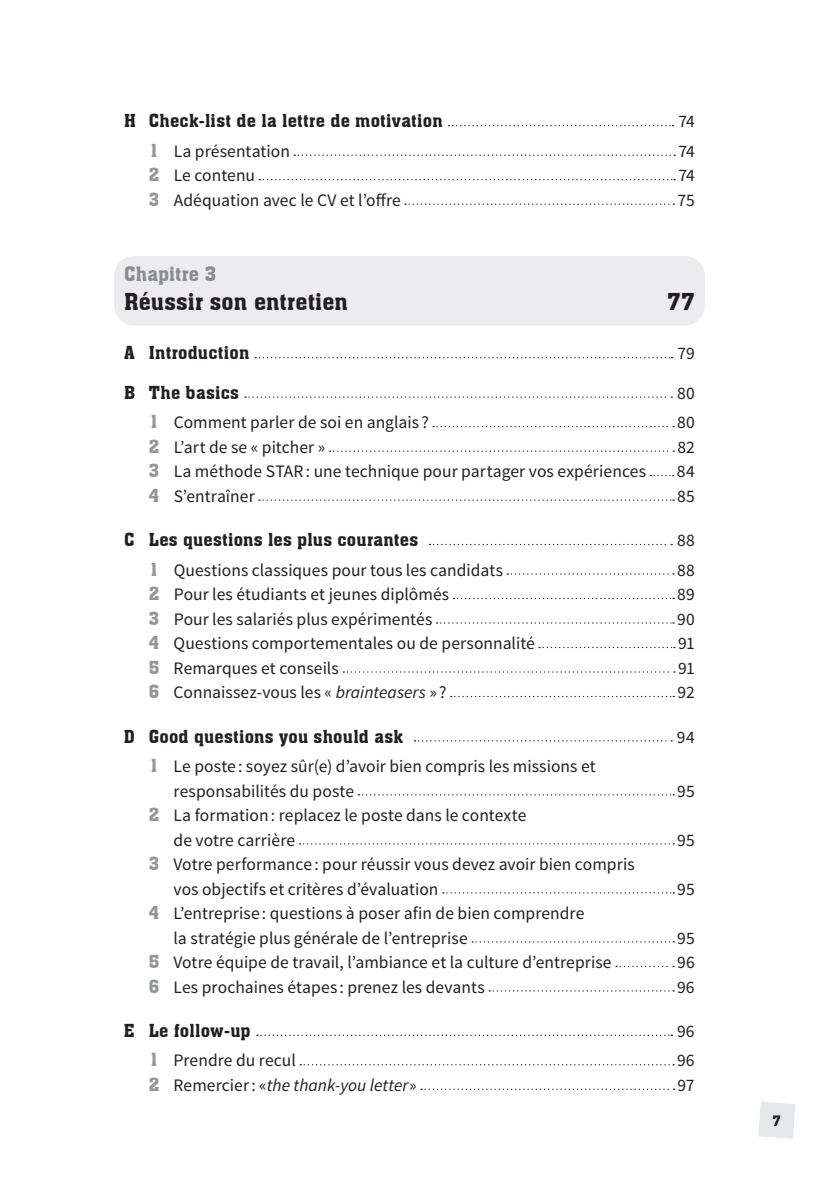
<style>
.page{position:relative;width:819px;height:1191px;background:#fff}
.page>*{position:absolute;margin:0;border:0;box-sizing:border-box;transform-origin:0 0}
.t1{font:22.75px "Aachen BT";letter-spacing:.005em;color:#231f20}
.t2{font:19.25px "Aachen BT";letter-spacing:.005em;color:#8a8c8f}
.t3{font:17.5px/24.5px "Source Sans Pro";letter-spacing:.005em;color:#231f20}
.t4{font:17.5px "Aachen BT";letter-spacing:.01em;color:#231f20}
.t5{font:italic 17.5px "Source Sans Pro";color:#231f20}
.t6{font:14px "Aachen BT";color:#231f20}
.s1{font-family:"Aachen BT";color:#939598}
.s2{font-style:italic}
.s3{font-family:"Aachen BT";font-style:normal;color:#939598}
.s4{font-style:normal}
</style>
<div class="page">
<svg style="left:758px;top:1102px;width:37px;height:36px"></svg>
<svg style="left:448px;top:125px;width:225px;height:1px"></svg>
<svg style="left:294px;top:154px;width:381px;height:2px"></svg>
<svg style="left:259px;top:179px;width:416px;height:1px"></svg>
<svg style="left:405px;top:203px;width:269px;height:2px"></svg>
<div style="left:114px;top:256px;width:590px;height:69px;background:#ececee"></div>
<svg style="left:255px;top:357px;width:417px;height:1px"></svg>
<svg style="left:245px;top:396px;width:427px;height:2px"></svg>
<svg style="left:433px;top:426px;width:241px;height:1px"></svg>
<svg style="left:329px;top:450px;width:345px;height:2px"></svg>
<svg style="left:650px;top:475px;width:23px;height:1px"></svg>
<svg style="left:259px;top:499px;width:415px;height:2px"></svg>
<svg style="left:429px;top:544px;width:243px;height:1px"></svg>
<svg style="left:507px;top:573px;width:167px;height:1px"></svg>
<svg style="left:453px;top:598px;width:221px;height:1px"></svg>
<svg style="left:436px;top:622px;width:238px;height:1px"></svg>
<svg style="left:539px;top:647px;width:136px;height:1px"></svg>
<svg style="left:343px;top:671px;width:332px;height:1px"></svg>
<svg style="left:451px;top:696px;width:223px;height:1px"></svg>
<svg style="left:414px;top:740px;width:258px;height:1px"></svg>
<svg style="left:358px;top:794px;width:316px;height:1px"></svg>
<svg style="left:299px;top:843px;width:375px;height:1px"></svg>
<svg style="left:443px;top:892px;width:231px;height:1px"></svg>
<svg style="left:472px;top:941px;width:202px;height:1px"></svg>
<svg style="left:616px;top:965px;width:58px;height:2px"></svg>
<svg style="left:489px;top:990px;width:185px;height:1px"></svg>
<svg style="left:257px;top:1034px;width:415px;height:2px"></svg>
<svg style="left:300px;top:1064px;width:374px;height:1px"></svg>
<svg style="left:421px;top:1088px;width:253px;height:2px"></svg>
<p class="t4" style="left:124px;top:110px;width:320px">H Check-list de la lettre de motivation</p>
<p class="t3" style="left:678px;top:110px;width:18px">74</p>
<p class="t3" style="left:149px;top:139px;width:143px"><span class="s1">1</span> La présentation</p>
<p class="t3" style="left:678px;top:139px;width:18px">74</p>
<p class="t3" style="left:149px;top:164px;width:108px"><span class="s1">2</span> Le contenu</p>
<p class="t3" style="left:678px;top:164px;width:18px">74</p>
<p class="t3" style="left:149px;top:188px;width:253px"><span class="s1">3</span> Adéquation avec le CV et l’offre</p>
<p class="t3" style="left:677px;top:188px;width:19px">75</p>
<p class="t2" style="left:124px;top:261px;width:94px">Chapitre 3</p>
<h1 class="t1" style="left:124px;top:287px;width:225px">Réussir son entretien</h1>
<h1 class="t1" style="left:667px;top:287px;width:29px">77</h1>
<p class="t4" style="left:124px;top:342px;width:127px">A Introduction</p>
<p class="t3" style="left:677px;top:342px;width:19px">79</p>
<p class="t4" style="left:124px;top:381px;width:116px">B The basics</p>
<p class="t3" style="left:677px;top:381px;width:19px">80</p>
<p class="t3" style="left:149px;top:410px;width:281px"><span class="s1">1</span> Comment parler de soi en anglais ?</p>
<p class="t3" style="left:677px;top:410px;width:19px">80</p>
<p class="t3" style="left:149px;top:435px;width:178px"><span class="s1">2</span> L’art de se « pitcher »</p>
<p class="t3" style="left:677px;top:435px;width:19px">82</p>
<p class="t3" style="left:149px;top:459px;width:498px"><span class="s1">3</span> La méthode STAR: une technique pour partager vos expériences</p>
<p class="t3" style="left:677px;top:459px;width:19px">84</p>
<p class="t3" style="left:149px;top:484px;width:107px"><span class="s1">4</span> S’entraîner</p>
<p class="t3" style="left:677px;top:484px;width:19px">85</p>
<p class="t4" style="left:124px;top:529px;width:295px">C Les questions les plus courantes</p>
<p class="t3" style="left:677px;top:528px;width:19px">88</p>
<p class="t3" style="left:149px;top:558px;width:356px"><span class="s1">1</span> Questions classiques pour tous les candidats</p>
<p class="t3" style="left:677px;top:558px;width:19px">88</p>
<p class="t3" style="left:149px;top:582px;width:302px"><span class="s1">2</span> Pour les étudiants et jeunes diplômés</p>
<p class="t3" style="left:677px;top:582px;width:19px">89</p>
<p class="t3" style="left:149px;top:607px;width:285px"><span class="s1">3</span> Pour les salariés plus expérimentés</p>
<p class="t3" style="left:677px;top:607px;width:19px">90</p>
<p class="t3" style="left:149px;top:631px;width:387px"><span class="s1">4</span> Questions comportementales ou de personnalité</p>
<p class="t3" style="left:678px;top:631px;width:18px">91</p>
<p class="t3" style="left:149px;top:656px;width:192px"><span class="s1">5</span> Remarques et conseils</p>
<p class="t3" style="left:678px;top:656px;width:18px">91</p>
<p class="t3" style="left:149px;top:680px;width:299px"><span class="s1">6</span> Connaissez-vous les « <span class="s2">brainteasers</span> » ?</p>
<p class="t3" style="left:677px;top:680px;width:19px">92</p>
<p class="t4" style="left:124px;top:725px;width:280px">D Good questions you should ask</p>
<p class="t3" style="left:677px;top:725px;width:19px">94</p>
<p class="t3" style="left:174px;top:754px;width:423px;text-indent:-25px"><span class="s1">1</span> Le poste : soyez sûr(e) d’avoir bien compris les missions et responsabilités du poste</p>
<p class="t3" style="left:677px;top:779px;width:19px">95</p>
<p class="t3" style="left:173px;top:803px;width:354px;text-indent:-25px"><span class="s1">2</span> La formation: replacez le poste dans le contexte de votre carrière</p>
<p class="t3" style="left:173px;top:852px;width:462px;text-indent:-25px"><span class="s1">3</span> Votre performance : pour réussir vous devez avoir bien compris vos objectifs et critères d’évaluation</p>
<p class="t3" style="left:173px;top:901px;width:412px;text-indent:-25px"><span class="s1">4</span> L’entreprise : questions à poser afin de bien comprendre la stratégie plus générale de l’entreprise</p>
<p class="t3" style="left:677px;top:828px;width:19px">95</p>
<p class="t3" style="left:677px;top:877px;width:19px">95</p>
<p class="t3" style="left:677px;top:926px;width:19px">95</p>
<p class="t3" style="left:149px;top:950px;width:464px"><span class="s1">5</span> Votre équipe de travail, l’ambiance et la culture d’entreprise</p>
<p class="t3" style="left:677px;top:950px;width:19px">96</p>
<p class="t3" style="left:149px;top:975px;width:337px"><span class="s1">6</span> Les prochaines étapes : prenez les devants</p>
<p class="t3" style="left:677px;top:975px;width:19px">96</p>
<p class="t4" style="left:124px;top:1019px;width:128px">E Le follow-up</p>
<p class="t3" style="left:677px;top:1019px;width:19px">96</p>
<p class="t3" style="left:149px;top:1048px;width:149px"><span class="s1">1</span> Prendre du recul</p>
<p class="t3" style="left:677px;top:1048px;width:19px">96</p>
<p class="t5" style="left:149px;top:1074px;width:269px"><span class="s3">2</span> <span class="s4">Remercier: «</span>the thank-you letter<span class="s4">»</span></p>
<p class="t3" style="left:677px;top:1073px;width:19px">97</p>
<p class="t6" style="left:772px;top:1111px;width:10px">7</p>
</div>
